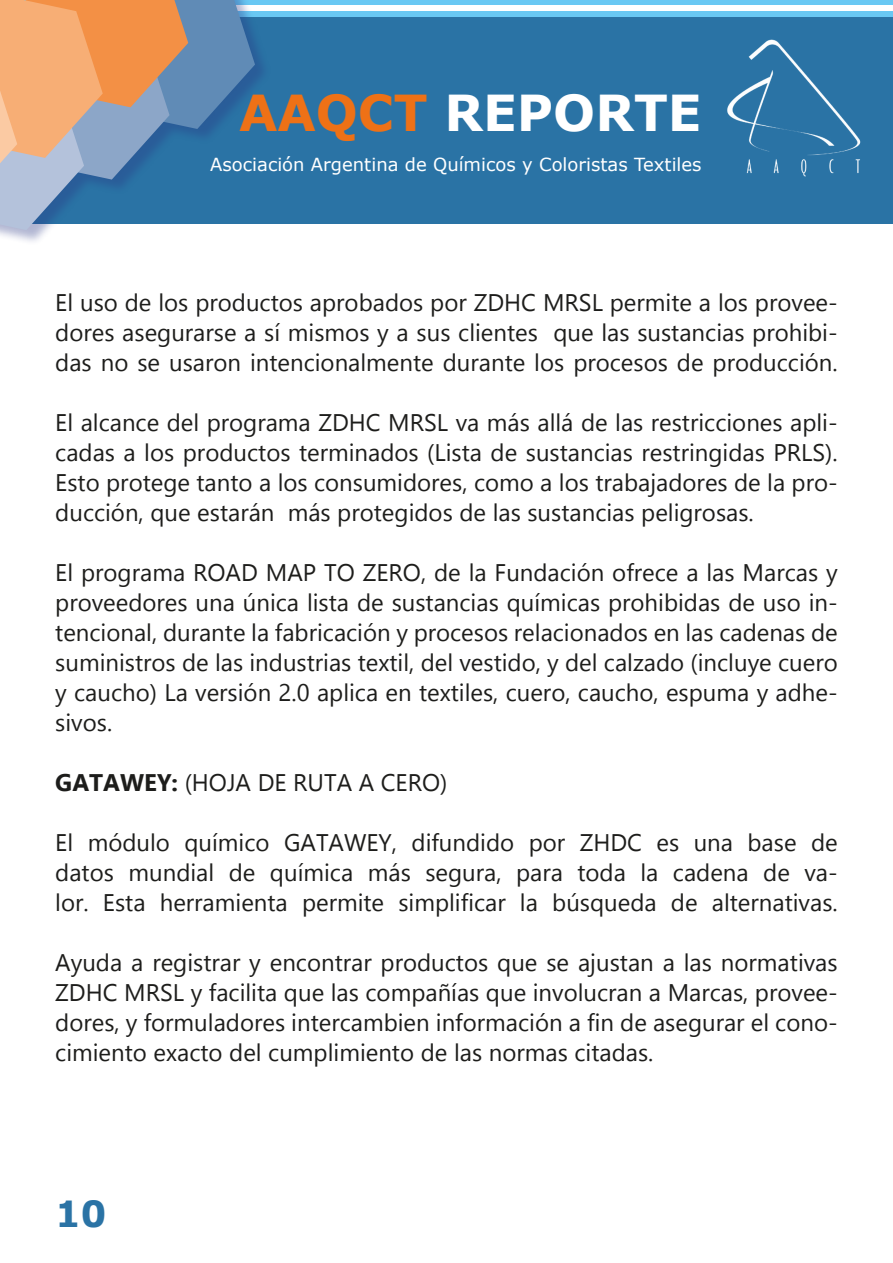
<style>
.page{position:relative;width:893px;height:1263px;background:#fff}
.page>*{position:absolute;margin:0;border:0;box-sizing:border-box;transform-origin:0 0}
.t1{font:700 49.5px "Verdana";color:#fff}
.t2{font:700 36px "Verdana";color:#2a73a5}
.t3{font:24px/30px "Gadugi";color:#1d1d1b;text-align:justify}
.t4{font:18px "Verdana";color:#fff}
.s1{color:#ee7116}
.s2{font-weight:700}
</style>
<div class="page">
<div style="left:0;top:0;width:893px;height:223px;background:#2a73a5"></div>
<div style="left:0;top:0;width:893px;height:6px;background:#69c8f3"></div>
<div style="left:0;top:11px;width:893px;height:6px;background:#69c8f3"></div>
<div style="left:0;top:6px;width:893px;height:5px;background:#fff"></div>
<img style="left:727px;top:39px;width:134px;height:138px">
<div style="left:0;top:0;width:271px;height:246px;background:#283583;opacity:.36"></div>
<svg style="left:0;top:0;width:255px;height:230px"></svg>
<h1 class="t1" style="left:239px;top:78px;width:464px"><span class="s1">AAQCT</span> REPORTE</h1>
<p class="t4" style="left:210px;top:152px;width:493px">Asociación Argentina de Químicos y Coloristas Textiles</p>
<p class="t3" style="left:55px;top:287px;width:784px">El uso de los productos aprobados por ZDHC MRSL permite a los provee&shy;dores asegurarse a sí mismos y a sus clientes que las sustancias prohibi&shy;das no se usaron intencionalmente durante los procesos de producción.</p>
<p class="t3" style="left:55px;top:407px;width:784px">El alcance del programa ZDHC MRSL va más allá de las restricciones apli&shy;cadas a los productos terminados (Lista de sustancias restringidas PRLS).<br>Esto protege tanto a los consumidores, como a los trabajadores de la pro&shy;ducción, que estarán más protegidos de las sustancias peligrosas.</p>
<p class="t3" style="left:55px;top:557px;width:784px">El programa ROAD MAP TO ZERO, de la Fundación ofrece a las Marcas y proveedores una única lista de sustancias químicas prohibidas de uso in&shy;tencional, durante la fabricación y procesos relacionados en las cadenas de suministros de las industrias textil, del vestido, y del calzado (incluye cuero y caucho) La versión 2.0 aplica en textiles, cuero, caucho, espuma y adhe&shy;sivos.</p>
<p class="t3" style="left:55px;top:767px;width:394px"><span class="s2">GATAWEY:</span> (HOJA DE RUTA A CERO)</p>
<p class="t3" style="left:55px;top:827px;width:784px">El módulo químico GATAWEY, difundido por ZHDC es una base de datos mundial de química más segura, para toda la cadena de va&shy;lor. Esta herramienta permite simplificar la búsqueda de alternativas.</p>
<p class="t3" style="left:55px;top:947px;width:784px">Ayuda a registrar y encontrar productos que se ajustan a las normativas ZDHC MRSL y facilita que las compañías que involucran a Marcas, provee&shy;dores, y formuladores intercambien información a fin de asegurar el cono&shy;cimiento exacto del cumplimiento de las normas citadas.</p>
<h2 class="t2" style="left:55px;top:1188px;width:53px">10</h2>
</div>
